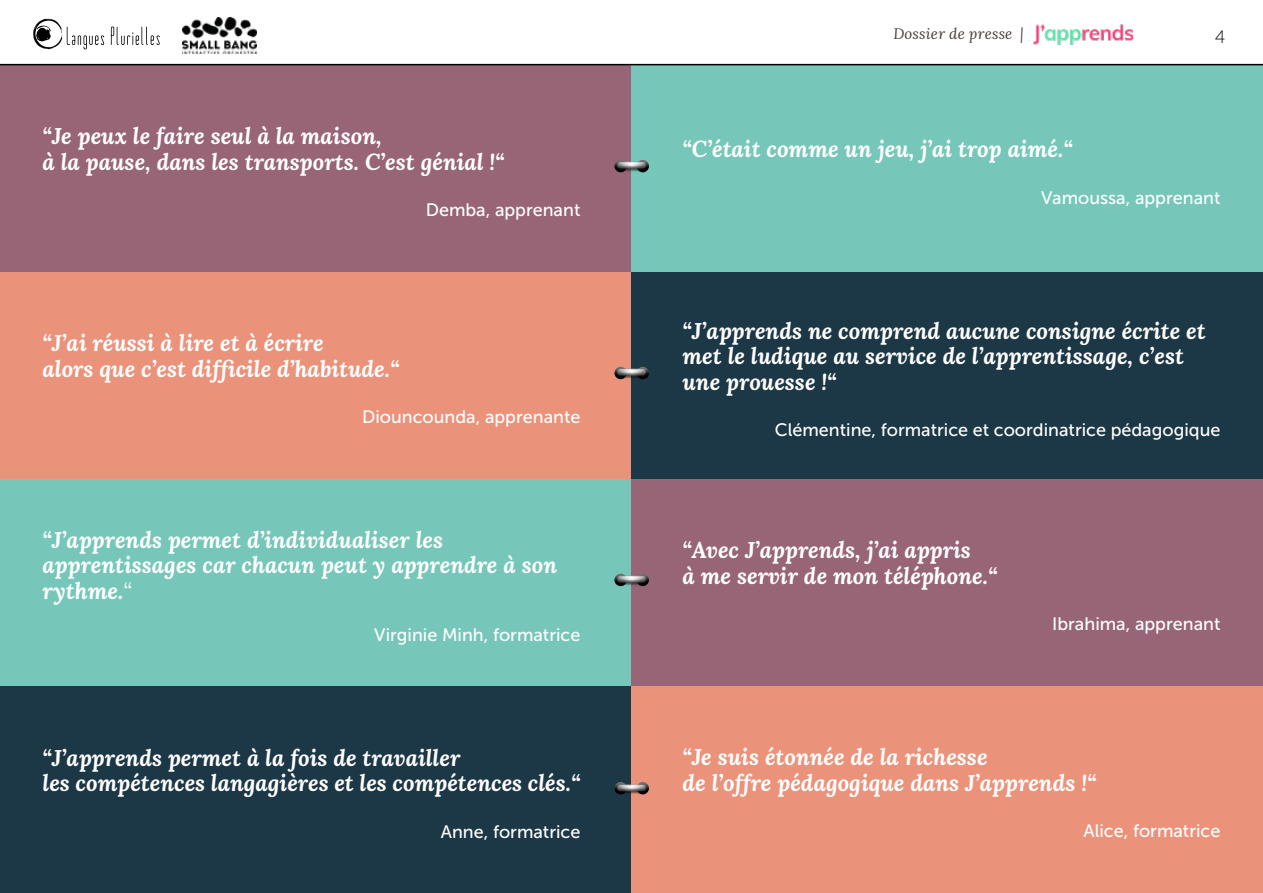
<style>
.page{position:relative;width:1263px;height:893px;background:#fff}
.page>*{position:absolute;margin:0;border:0;box-sizing:border-box;transform-origin:0 0}
.t1{font:italic 700 22.5px/25.5px "Lora";color:#fff}
.t2{font:18px "Museo Sans 500";color:#fff}
.t3{font:18px "Museo Sans 100";color:#000}
.t4{font:italic 15px "Lora";letter-spacing:.01em;color:#453a36}
.s1{font-weight:400}
</style>
<div class="page">
<div style="left:0;top:686px;width:631px;height:207px;background:#1c3745"></div>
<div style="left:0;top:272px;width:631px;height:207px;background:#eb927b"></div>
<div style="left:0;top:479px;width:631px;height:207px;background:#76c6ba"></div>
<div style="left:0;top:65px;width:631px;height:207px;background:#976576"></div>
<div style="left:631px;top:686px;width:632px;height:207px;background:#eb927b"></div>
<div style="left:631px;top:272px;width:632px;height:207px;background:#1c3745"></div>
<div style="left:631px;top:65px;width:632px;height:207px;background:#76c6ba"></div>
<div style="left:631px;top:479px;width:632px;height:207px;background:#976576"></div>
<img style="left:614px;top:160px;width:34px;height:13px">
<img style="left:614px;top:367px;width:34px;height:13px">
<img style="left:614px;top:782px;width:34px;height:13px">
<img style="left:614px;top:574px;width:34px;height:13px">
<svg style="left:111px;top:26px;width:49px;height:19px"></svg>
<svg style="left:33px;top:19px;width:71px;height:30px"></svg>
<img style="left:183px;top:17px;width:74px;height:36px">
<hr style="left:0;top:64px;width:1263px;height:1px;background:#000">
<img style="left:1033px;top:24px;width:100px;height:21px">
<p class="t1" style="left:43px;top:123px;width:464px">“Je peux le faire seul à la maison,<br>à la pause, dans les transports. C’est génial !“</p>
<p class="t2" style="left:426px;top:200px;width:156px">Demba, apprenant</p>
<p class="t1" style="left:43px;top:330px;width:358px">“J’ai réussi à lire et à écrire<br>alors que c’est difficile d’habitude.“</p>
<p class="t2" style="left:362px;top:407px;width:220px">Diouncounda, apprenante</p>
<p class="t1" style="left:43px;top:526px;width:516px">“J’apprends permet d’individualiser les apprentissages car chacun peut y apprendre à son rythme.<span class="s1">“</span></p>
<p class="t2" style="left:374px;top:625px;width:208px">Virginie Minh, formatrice</p>
<p class="t1" style="left:43px;top:744px;width:539px">“J’apprends permet à la fois de travailler<br>les compétences langagières et les compétences clés.“</p>
<p class="t2" style="left:441px;top:821px;width:141px">Anne, formatrice</p>
<p class="t4" style="left:893px;top:23px;width:132px">Dossier de presse |</p>
<p class="t3" style="left:1215px;top:27px;width:12px">4</p>
<p class="t1" style="left:682px;top:136px;width:392px">“C’était comme un jeu, j’ai trop aimé.“</p>
<p class="t2" style="left:1041px;top:188px;width:181px">Vamoussa, apprenant</p>
<p class="t1" style="left:682px;top:317px;width:525px">“J’apprends ne comprend aucune consigne écrite et met le ludique au service de l’apprentissage, c’est une prouesse !“</p>
<p class="t2" style="left:775px;top:420px;width:447px">Clémentine, formatrice et coordinatrice pédagogique</p>
<p class="t1" style="left:682px;top:537px;width:316px">“Avec J’apprends, j’ai appris<br>à me servir de mon téléphone.“</p>
<p class="t2" style="left:1052px;top:614px;width:170px">Ibrahima, apprenant</p>
<p class="t1" style="left:682px;top:744px;width:415px">“Je suis étonnée de la richesse<br>de l’offre pédagogique dans J’apprends !“</p>
<p class="t2" style="left:1083px;top:821px;width:139px">Alice, formatrice</p>
</div>
